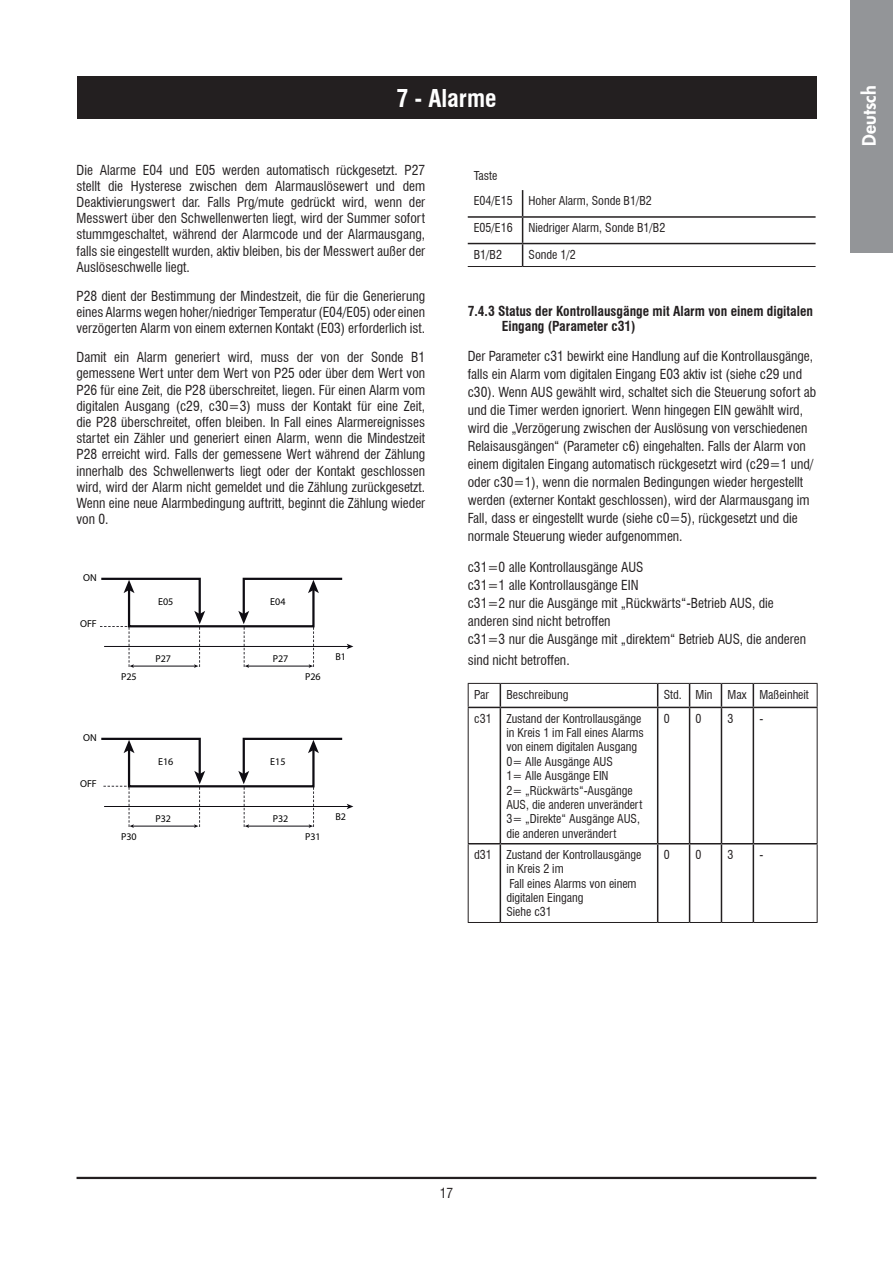
<style>
.page{position:relative;width:893px;height:1263px;background:#fff}
.page>*{position:absolute;margin:0;border:0;box-sizing:border-box;transform-origin:0 0}
.t1{font:700 condensed 24px "Swiss 721 BT";color:#fff}
.t2{font:800 18px "Futura Std";color:#fff}
.t3{font:condensed 13.5px/16.2px "Swiss 721 BT";color:#231f20;text-align:justify}
.t4{font:700 condensed 13.5px/15px "Swiss 721 BT";color:#231f20}
.t5{font:condensed 12px/14.4px "Swiss 721 BT";color:#231f20}
.t6{font:10.05px "Myriad Pro";color:#000}
</style>
<div class="page">
<hr style="left:77px;top:1177px;width:739px;height:2px;background:#231f20">
<div style="left:850px;top:0;width:43px;height:253px;background:#939598"></div>
<hr style="left:104px;top:646px;width:245px;height:1px;background:#0e0c12">
<div style="left:128px;top:588px;width:187px;height:39px;border:2px solid #0e0c12"></div>
<svg style="left:238px;top:577px;width:115px;height:91px"></svg>
<svg style="left:100px;top:577px;width:105px;height:91px"></svg>
<hr style="left:104px;top:806px;width:245px;height:1px;background:#0e0c12">
<div style="left:128px;top:748px;width:187px;height:39px;border:2px solid #0e0c12"></div>
<svg style="left:238px;top:737px;width:115px;height:91px"></svg>
<svg style="left:101px;top:737px;width:104px;height:91px"></svg>
<div style="left:77px;top:77px;width:739px;height:42px;background:#231f20"></div>
<hr style="left:468px;top:216px;width:55px;height:2px;background:#231f20">
<hr style="left:523px;top:216px;width:293px;height:2px;background:#231f20">
<hr style="left:468px;top:243px;width:55px;height:1px;background:#231f20">
<hr style="left:523px;top:243px;width:293px;height:1px;background:#231f20">
<svg style="left:522px;top:190px;width:1px;height:76px"></svg>
<hr style="left:468px;top:266px;width:55px;height:1px;background:#231f20">
<hr style="left:523px;top:266px;width:293px;height:1px;background:#231f20">
<hr style="left:468px;top:683px;width:32px;height:1px;background:#231f20">
<svg style="left:468px;top:684px;width:1px;height:23px"></svg>
<hr style="left:500px;top:683px;width:158px;height:1px;background:#231f20">
<hr style="left:658px;top:683px;width:32px;height:1px;background:#231f20">
<hr style="left:690px;top:683px;width:31px;height:1px;background:#231f20">
<hr style="left:721px;top:683px;width:32px;height:1px;background:#231f20">
<hr style="left:753px;top:683px;width:65px;height:1px;background:#231f20">
<svg style="left:817px;top:684px;width:1px;height:23px"></svg>
<hr style="left:468px;top:708px;width:1px;height:135px;background:#231f20">
<hr style="left:817px;top:708px;width:1px;height:135px;background:#231f20">
<hr style="left:468px;top:844px;width:1px;height:78px;background:#231f20">
<hr style="left:817px;top:844px;width:1px;height:78px;background:#231f20">
<hr style="left:468px;top:922px;width:32px;height:1px;background:#231f20">
<hr style="left:500px;top:922px;width:158px;height:1px;background:#231f20">
<hr style="left:658px;top:922px;width:32px;height:1px;background:#231f20">
<hr style="left:690px;top:922px;width:31px;height:1px;background:#231f20">
<hr style="left:721px;top:922px;width:32px;height:1px;background:#231f20">
<hr style="left:753px;top:922px;width:65px;height:1px;background:#231f20">
<svg style="left:500px;top:684px;width:1px;height:23px"></svg>
<svg style="left:657px;top:684px;width:1px;height:23px"></svg>
<svg style="left:689px;top:684px;width:1px;height:23px"></svg>
<svg style="left:721px;top:684px;width:1px;height:23px"></svg>
<svg style="left:753px;top:684px;width:1px;height:23px"></svg>
<hr style="left:468px;top:707px;width:32px;height:1px;background:#231f20">
<hr style="left:500px;top:707px;width:158px;height:1px;background:#231f20">
<hr style="left:500px;top:708px;width:1px;height:135px;background:#231f20">
<hr style="left:658px;top:707px;width:32px;height:1px;background:#231f20">
<hr style="left:657px;top:708px;width:1px;height:135px;background:#231f20">
<hr style="left:690px;top:707px;width:31px;height:1px;background:#231f20">
<hr style="left:689px;top:708px;width:1px;height:135px;background:#231f20">
<hr style="left:721px;top:707px;width:32px;height:1px;background:#231f20">
<hr style="left:721px;top:708px;width:1px;height:135px;background:#231f20">
<hr style="left:753px;top:707px;width:65px;height:1px;background:#231f20">
<hr style="left:753px;top:708px;width:1px;height:135px;background:#231f20">
<hr style="left:468px;top:843px;width:32px;height:1px;background:#231f20">
<hr style="left:500px;top:843px;width:158px;height:1px;background:#231f20">
<hr style="left:500px;top:844px;width:1px;height:78px;background:#231f20">
<hr style="left:658px;top:843px;width:32px;height:1px;background:#231f20">
<hr style="left:657px;top:844px;width:1px;height:78px;background:#231f20">
<hr style="left:690px;top:843px;width:31px;height:1px;background:#231f20">
<hr style="left:689px;top:844px;width:1px;height:78px;background:#231f20">
<hr style="left:721px;top:843px;width:32px;height:1px;background:#231f20">
<hr style="left:721px;top:844px;width:1px;height:78px;background:#231f20">
<hr style="left:753px;top:843px;width:65px;height:1px;background:#231f20">
<hr style="left:753px;top:844px;width:1px;height:78px;background:#231f20">
<p class="t1" style="left:396px;top:84px;width:102px">7 - Alarme</p>
<p class="t3" style="left:77px;top:162px;width:350px">Die Alarme E04 und E05 werden automatisch rückgesetzt. P27 stellt die Hysterese zwischen dem Alarmauslösewert und dem Deaktivierungswert dar. Falls Prg/mute gedrückt wird, wenn der Messwert über den Schwellenwerten liegt, wird der Summer sofort stummgeschaltet, während der Alarmcode und der Alarmausgang, falls sie eingestellt wurden, aktiv bleiben, bis der Messwert außer der Auslöseschwelle liegt.</p>
<p class="t3" style="left:77px;top:288px;width:350px">P28 dient der Bestimmung der Mindestzeit, die für die Generierung eines Alarms wegen hoher/niedriger Temperatur (E04/E05) oder einen verzögerten Alarm von einem externen Kontakt (E03) erforderlich ist.</p>
<p class="t3" style="left:77px;top:349px;width:350px">Damit ein Alarm generiert wird, muss der von der Sonde B1 gemessene Wert unter dem Wert von P25 oder über dem Wert von P26 für eine Zeit, die P28 überschreitet, liegen. Für einen Alarm vom digitalen Ausgang (c29, c30=3) muss der Kontakt für eine Zeit, die P28 überschreitet, offen bleiben. In Fall eines Alarmereignisses startet ein Zähler und generiert einen Alarm, wenn die Mindestzeit P28 erreicht wird. Falls der gemessene Wert während der Zählung innerhalb des Schwellenwerts liegt oder der Kontakt geschlossen wird, wird der Alarm nicht gemeldet und die Zählung zurückgesetzt.<br>Wenn eine neue Alarmbedingung auftritt, beginnt die Zählung wieder von 0.</p>
<p class="t6" style="left:83px;top:571px;width:15px">ON</p>
<p class="t6" style="left:80px;top:618px;width:18px">OFF</p>
<p class="t6" style="left:83px;top:731px;width:15px">ON</p>
<p class="t6" style="left:80px;top:778px;width:18px">OFF</p>
<p class="t6" style="left:158px;top:595px;width:17px">E05</p>
<p class="t6" style="left:270px;top:595px;width:17px">E04</p>
<p class="t6" style="left:155px;top:652px;width:17px">P27</p>
<p class="t6" style="left:273px;top:652px;width:17px">P27</p>
<p class="t6" style="left:335px;top:650px;width:12px">B1</p>
<p class="t6" style="left:121px;top:671px;width:17px">P25</p>
<p class="t6" style="left:305px;top:671px;width:17px">P26</p>
<p class="t6" style="left:158px;top:755px;width:17px">E16</p>
<p class="t6" style="left:270px;top:755px;width:17px">E15</p>
<p class="t6" style="left:155px;top:812px;width:17px">P32</p>
<p class="t6" style="left:273px;top:812px;width:17px">P32</p>
<p class="t6" style="left:335px;top:810px;width:12px">B2</p>
<p class="t6" style="left:121px;top:831px;width:17px">P30</p>
<p class="t6" style="left:305px;top:831px;width:17px">P31</p>
<p class="t5" style="left:474px;top:168px;width:25px">Taste</p>
<p class="t5" style="left:474px;top:194px;width:40px">E04/E15</p>
<p class="t5" style="left:529px;top:194px;width:125px">Hoher Alarm, Sonde B1/B2</p>
<p class="t5" style="left:474px;top:221px;width:40px">E05/E16</p>
<p class="t5" style="left:529px;top:221px;width:138px">Niedriger Alarm, Sonde B1/B2</p>
<p class="t5" style="left:474px;top:247px;width:30px">B1/B2</p>
<p class="t5" style="left:529px;top:247px;width:49px">Sonde 1/2</p>
<p class="t4" style="left:502px;top:304px;width:313px;text-indent:-34px">7.4.3 Status der Kontrollausgänge mit Alarm von einem digitalen<br>Eingang (Parameter c31)</p>
<p class="t3" style="left:468px;top:347px;width:350px;line-height:18px;text-align:left">Der Parameter c31 bewirkt eine Handlung auf die Kontrollausgänge, falls ein Alarm vom digitalen Eingang E03 aktiv ist (siehe c29 und c30). Wenn AUS gewählt wird, schaltet sich die Steuerung sofort ab und die Timer werden ignoriert. Wenn hingegen EIN gewählt wird, wird die „Verzögerung zwischen der Auslösung von verschiedenen Relaisausgängen“ (Parameter c6) eingehalten. Falls der Alarm von einem digitalen Eingang automatisch rückgesetzt wird (c29=1 und/ oder c30=1), wenn die normalen Bedingungen wieder hergestellt werden (externer Kontakt geschlossen), wird der Alarmausgang im Fall, dass er eingestellt wurde (siehe c0=5), rückgesetzt und die normale Steuerung wieder aufgenommen.</p>
<p class="t3" style="left:468px;top:558px;width:340px;line-height:18px;text-align:left">c31=0 alle Kontrollausgänge AUS<br>c31=1 alle Kontrollausgänge EIN<br>c31=2 nur die Ausgänge mit „Rückwärts“-Betrieb AUS, die anderen sind nicht betroffen<br>c31=3 nur die Ausgänge mit „direktem“ Betrieb AUS, die anderen</p>
<p class="t3" style="left:468px;top:652px;width:103px">sind nicht betroffen.</p>
<p class="t5" style="left:474px;top:687px;width:16px">Par</p>
<p class="t5" style="left:506px;top:687px;width:64px">Beschreibung</p>
<p class="t5" style="left:664px;top:687px;width:20px">Std.</p>
<p class="t5" style="left:696px;top:687px;width:18px">Min</p>
<p class="t5" style="left:727px;top:687px;width:21px">Max</p>
<p class="t5" style="left:759px;top:687px;width:51px">Maßeinheit</p>
<p class="t5" style="left:474px;top:711px;width:19px">c31</p>
<p class="t5" style="left:506px;top:711px;width:139px">Zustand der Kontrollausgänge in Kreis 1 im Fall eines Alarms von einem digitalen Ausgang</p>
<p class="t5" style="left:506px;top:754px;width:108px">0= Alle Ausgänge AUS</p>
<p class="t5" style="left:506px;top:768px;width:104px">1= Alle Ausgänge EIN</p>
<p class="t5" style="left:506px;top:783px;width:137px">2= „Rückwärts“-Ausgänge<br>AUS, die anderen unverändert</p>
<p class="t5" style="left:506px;top:812px;width:135px">3= „Direkte“ Ausgänge AUS, die anderen unverändert</p>
<p class="t5" style="left:664px;top:711px;width:7px">0</p>
<p class="t5" style="left:696px;top:711px;width:7px">0</p>
<p class="t5" style="left:727px;top:711px;width:7px">3</p>
<p class="t5" style="left:759px;top:711px;width:5px">-</p>
<p class="t5" style="left:474px;top:847px;width:19px">d31</p>
<p class="t5" style="left:506px;top:847px;width:137px">Zustand der Kontrollausgänge in Kreis 2 im</p>
<p class="t5" style="left:506px;top:876px;width:132px">Fall eines Alarms von einem digitalen Eingang</p>
<p class="t5" style="left:506px;top:905px;width:47px">Siehe c31</p>
<p class="t5" style="left:664px;top:847px;width:7px">0</p>
<p class="t5" style="left:696px;top:847px;width:7px">0</p>
<p class="t5" style="left:727px;top:847px;width:7px">3</p>
<p class="t5" style="left:759px;top:847px;width:5px">-</p>
<h2 class="t2" style="left:858px;top:146px;width:61px;rotate:-90deg">Deutsch</h2>
<p class="t3" style="left:440px;top:1185px;width:15px">17</p>
</div>
